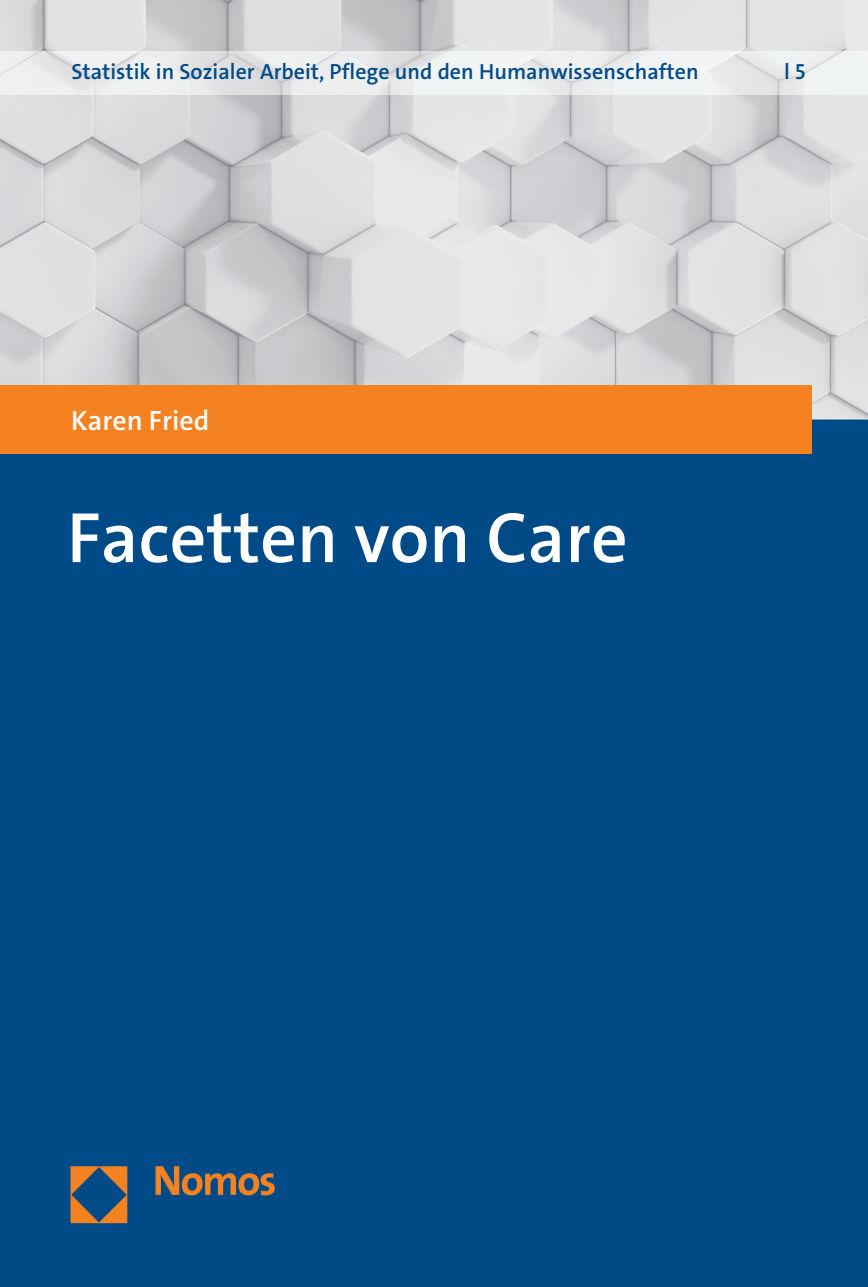
<style>
.page{position:relative;width:868px;height:1287px;background:#fff}
.page>*{position:absolute;margin:0;border:0;box-sizing:border-box;transform-origin:0 0}
.t1{font:600 72px "The Sans C5";color:#fff}
.t2{font:600 28px "The Sans C5";color:#fff}
.t3{font:600 22px "The Sans C5";color:#004b87}
</style>
<div class="page">
<div style="left:0;top:420px;width:867px;height:867px;background:#004b87"></div>
<img style="left:0;top:0;width:867px;height:420px">
<div style="left:0;top:386px;width:811px;height:68px;background:#f58220"></div>
<img style="left:70px;top:1166px;width:205px;height:58px">
<img style="left:0;top:52px;width:867px;height:42px">
<p class="t3" style="left:71px;top:57px;width:628px">Statistik in Sozialer Arbeit, Pflege und den Humanwissenschaften</p>
<p class="t3" style="left:784px;top:57px;width:23px">l5</p>
<p class="t2" style="left:71px;top:403px;width:139px">Karen Fried</p>
<h1 class="t1" style="left:67px;top:492px;width:562px">Facetten von Care</h1>
</div>
